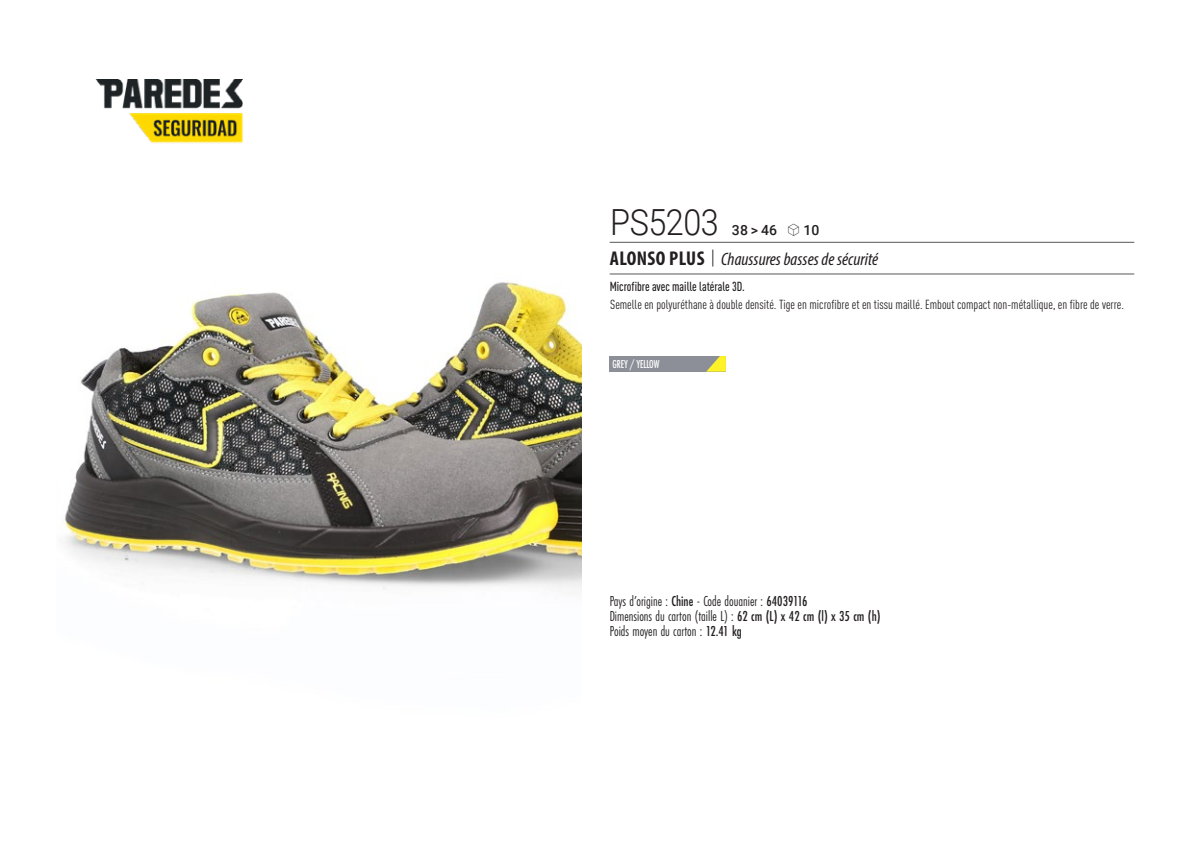
<style>
.page{position:relative;width:1191px;height:842px;background:#fff}
.page>*{position:absolute;margin:0;border:0;box-sizing:border-box;transform-origin:0 0}
.t1{font:300 36px "Roboto";letter-spacing:-.015em;color:#231f20;scale:.9 1}
.t2{font:italic 18px "Myriad Variable Concept";color:#231f20}
.t3{font:15px "Futura PT Cond";color:#231f20;scale:.95 1}
.t4{font:500 14px "Roboto";color:#231f20}
.t5{font:condensed 13px "DIN Pro";color:#231f20}
.grammage_2020{font:500 condensed 13px "DIN Pro";color:#231f20;scale:.95 1}
.Coloris_nuancier_bla{font:500 12px "Futura PT Cond";letter-spacing:-.01em;color:#fff;scale:.9 1}
.s1{font-family:"Linotype Shapeshifter";font-weight:400;font-size:16px}
.s2{font-family:"Myriad Pro";font-weight:700;font-style:normal;font-stretch:condensed;font-size:20px}
.s3{font-family:"Roboto Condensed";font-weight:300;font-style:normal;font-size:20px}
.s4{font-weight:500}
</style>
<div class="page">
<img style="left:64px;top:281px;width:517px;height:308px">
<img style="left:95px;top:79px;width:148px;height:64px">
<div style="left:609px;top:356px;width:117px;height:16px;background:#8c8f97"></div>
<svg style="left:706px;top:356px;width:20px;height:16px"></svg>
<hr style="left:609px;top:242px;width:525px;height:1px;background:#57585a">
<hr style="left:609px;top:274px;width:525px;height:1px;background:#57585a">
<p class="t1" style="left:610px;top:197px;width:122px">PS5203</p>
<p class="t4" style="left:732px;top:220px;width:89px">38 &gt; 46 <span class="s1">S</span> 10</p>
<p class="t2" style="left:610px;top:249px;width:270px"><span class="s2">ALONSO PLUS</span> <span class="s3">|</span> Chaussures basses de sécurité</p>
<p class="grammage_2020" style="left:609px;top:277px;width:144px">Microfibre avec maille latérale 3D.</p>
<p class="t5" style="left:610px;top:295px;width:515px">Semelle en polyuréthane à double densité. Tige en microfibre et en tissu maillé. Embout compact non-métallique, en fibre de verre.</p>
<p class="Coloris_nuancier_bla" style="left:612px;top:357px;width:53px">GREY / YELLOW</p>
<p class="t3" style="left:609px;top:592px;width:210px">Pays d’origine : <span class="s4">Chine</span> - Code douanier : <span class="s4">64039116</span></p>
<p class="t3" style="left:609px;top:607px;width:287px">Dimensions du carton (taille L) : <span class="s4">62 cm (L) x 42 cm (l) x 35 cm (h)</span></p>
<p class="t3" style="left:609px;top:622px;width:141px">Poids moyen du carton : <span class="s4">12.41 kg</span></p>
</div>
